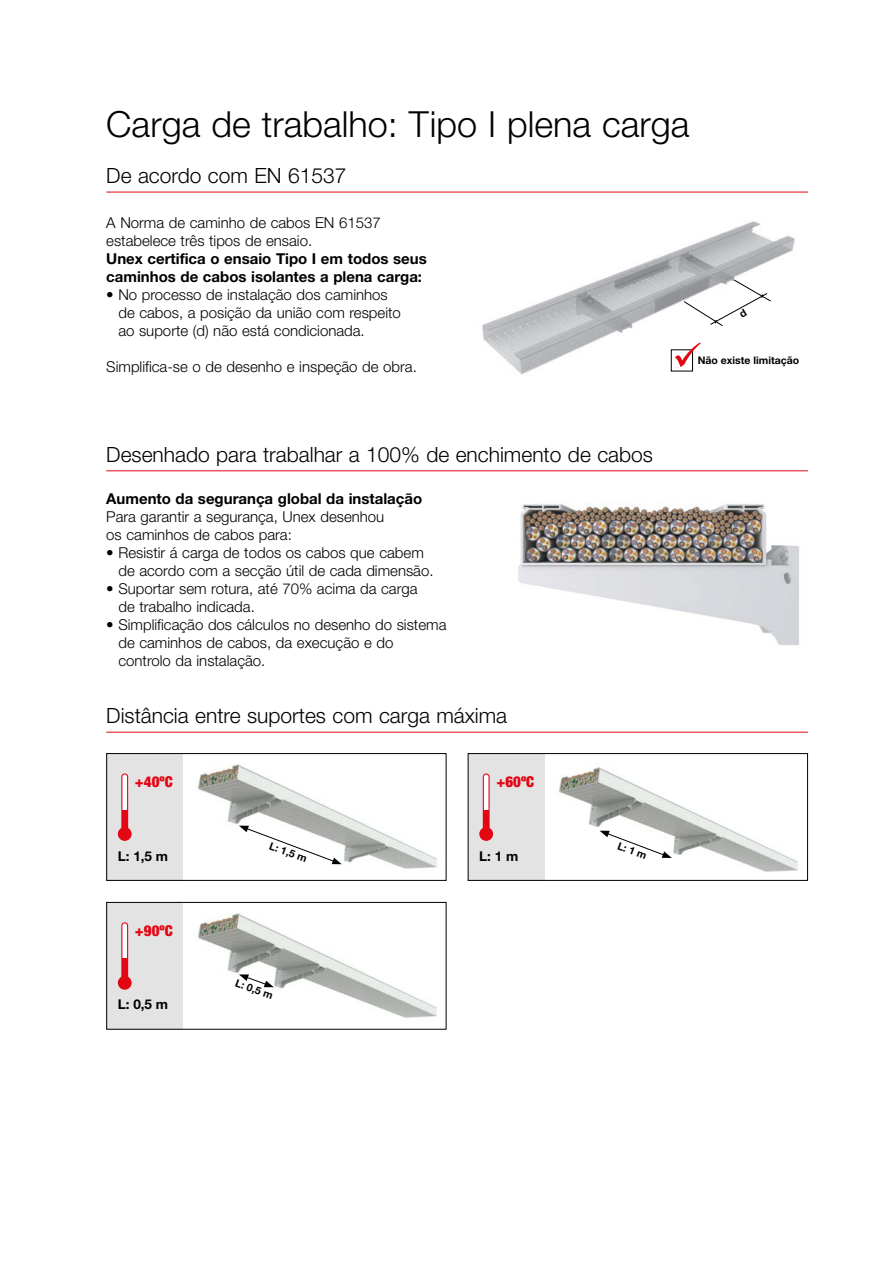
<style>
.page{position:relative;width:893px;height:1263px;background:#fff}
.page>*{position:absolute;margin:0;border:0;box-sizing:border-box;transform-origin:0 0}
.t1{font:300 36px "Helvetica Neue LT Std";color:#000}
.t2{font:300 21px "Helvetica Neue LT Std";color:#000}
.t3{font:300 15px/18px "Helvetica Neue LT Std";color:#000}
.t4{font:700 15px/18px "Helvetica Neue LT Std";color:#000}
.t5{font:900 condensed 15px "Helvetica Neue LT Pro";color:#e30613}
.t6{font:700 13.5px "Helvetica Neue LT Pro";color:#000}
.t7{font:700 10.5px "Helvetica Neue LT Pro";color:#000}
</style>
<div class="page">
<img style="left:518px;top:503px;width:281px;height:143px">
<hr style="left:106px;top:470px;width:702px;height:1px;background:#e30613">
<hr style="left:106px;top:192px;width:702px;height:1px;background:#e30613">
<img style="left:482px;top:221px;width:313px;height:154px">
<div style="left:671px;top:350px;width:21px;height:21px;background:#fff"></div>
<div style="left:671px;top:349px;width:22px;height:22px;border:1px solid #000"></div>
<svg style="left:675px;top:342px;width:26px;height:25px"></svg>
<img style="left:544px;top:755px;width:254px;height:124px">
<img style="left:198px;top:764px;width:239px;height:105px">
<img style="left:198px;top:913px;width:239px;height:105px">
<div style="left:106px;top:753px;width:77px;height:128px;background:#e3e3e3"></div>
<div style="left:106px;top:902px;width:77px;height:127px;background:#e3e3e3"></div>
<div style="left:468px;top:753px;width:76px;height:128px;background:#e3e3e3"></div>
<div style="left:118px;top:827px;width:14px;height:14px;background:#e30613;border-radius:50%"></div>
<svg style="left:121px;top:773px;width:7px;height:56px"></svg>
<div style="left:122px;top:810px;width:6px;height:22px;background:#e30613"></div>
<div style="left:118px;top:976px;width:14px;height:14px;background:#e30613;border-radius:50%"></div>
<svg style="left:121px;top:922px;width:7px;height:55px"></svg>
<div style="left:122px;top:958px;width:6px;height:23px;background:#e30613"></div>
<div style="left:479px;top:827px;width:14px;height:14px;background:#e30613;border-radius:50%"></div>
<svg style="left:483px;top:773px;width:7px;height:55px"></svg>
<div style="left:483px;top:810px;width:6px;height:22px;background:#e30613"></div>
<svg style="left:239px;top:826px;width:103px;height:38px"></svg>
<svg style="left:239px;top:974px;width:35px;height:13px"></svg>
<svg style="left:600px;top:831px;width:72px;height:27px"></svg>
<div style="left:106px;top:753px;width:340px;height:128px;border:1px solid #000"></div>
<div style="left:106px;top:902px;width:340px;height:127px;border:1px solid #000"></div>
<div style="left:468px;top:753px;width:340px;height:128px;border:1px solid #000"></div>
<hr style="left:106px;top:732px;width:702px;height:1px;background:#e30613">
<svg style="left:684px;top:280px;width:87px;height:46px"></svg>
<h1 class="t1" style="left:106px;top:102px;width:585px">Carga de trabalho: Tipo I plena carga</h1>
<h2 class="t2" style="left:106px;top:163px;width:242px">De acordo com EN 61537</h2>
<p class="t3" style="left:106px;top:213px;width:276px">A Norma de caminho de cabos EN 61537 estabelece três tipos de ensaio.</p>
<p class="t4" style="left:106px;top:249px;width:322px">Unex certifica o ensaio Tipo I em todos seus caminhos de cabos isolantes a plena carga:</p>
<p class="t3" style="left:118px;top:285px;width:284px;text-indent:-12px">• No processo de instalação dos caminhos de cabos, a posição da união com respeito ao suporte (d) não está condicionada.</p>
<p class="t3" style="left:106px;top:357px;width:312px">Simplifica-se o de desenho e inspeção de obra.</p>
<p class="t7" style="left:698px;top:353px;width:103px">Não existe limitação</p>
<h2 class="t2" style="left:106px;top:442px;width:548px">Desenhado para trabalhar a 100% de enchimento de cabos</h2>
<p class="t4" style="left:106px;top:489px;width:317px">Aumento da segurança global da instalação</p>
<p class="t3" style="left:106px;top:507px;width:280px">Para garantir a segurança, Unex desenhou os caminhos de cabos para:</p>
<p class="t3" style="left:118px;top:543px;width:317px;text-indent:-12px">• Resistir á carga de todos os cabos que cabem de acordo com a secção útil de cada dimensão.</p>
<p class="t3" style="left:118px;top:579px;width:301px;text-indent:-12px">• Suportar sem rotura, até 70% acima da carga de trabalho indicada.</p>
<p class="t3" style="left:118px;top:615px;width:330px;text-indent:-12px">• Simplificação dos cálculos no desenho do sistema de caminhos de cabos, da execução e do controlo da instalação.</p>
<h2 class="t2" style="left:106px;top:703px;width:402px">Distância entre suportes com carga máxima</h2>
<p class="t5" style="left:135px;top:773px;width:39px">+40ºC</p>
<p class="t6" style="left:118px;top:847px;width:52px">L: 1,5 m</p>
<p class="t5" style="left:135px;top:921px;width:39px">+90ºC</p>
<p class="t6" style="left:118px;top:996px;width:52px">L: 0,5 m</p>
<p class="t7" style="left:272px;top:839px;width:41px;rotate:20deg">L: 1,5 m</p>
<p class="t7" style="left:238px;top:976px;width:41px;rotate:20deg">L: 0,5 m</p>
<p class="t5" style="left:496px;top:773px;width:39px">+60ºC</p>
<p class="t6" style="left:479px;top:847px;width:41px">L: 1 m</p>
<p class="t7" style="left:620px;top:839px;width:32px;rotate:20deg">L: 1 m</p>
</div>
